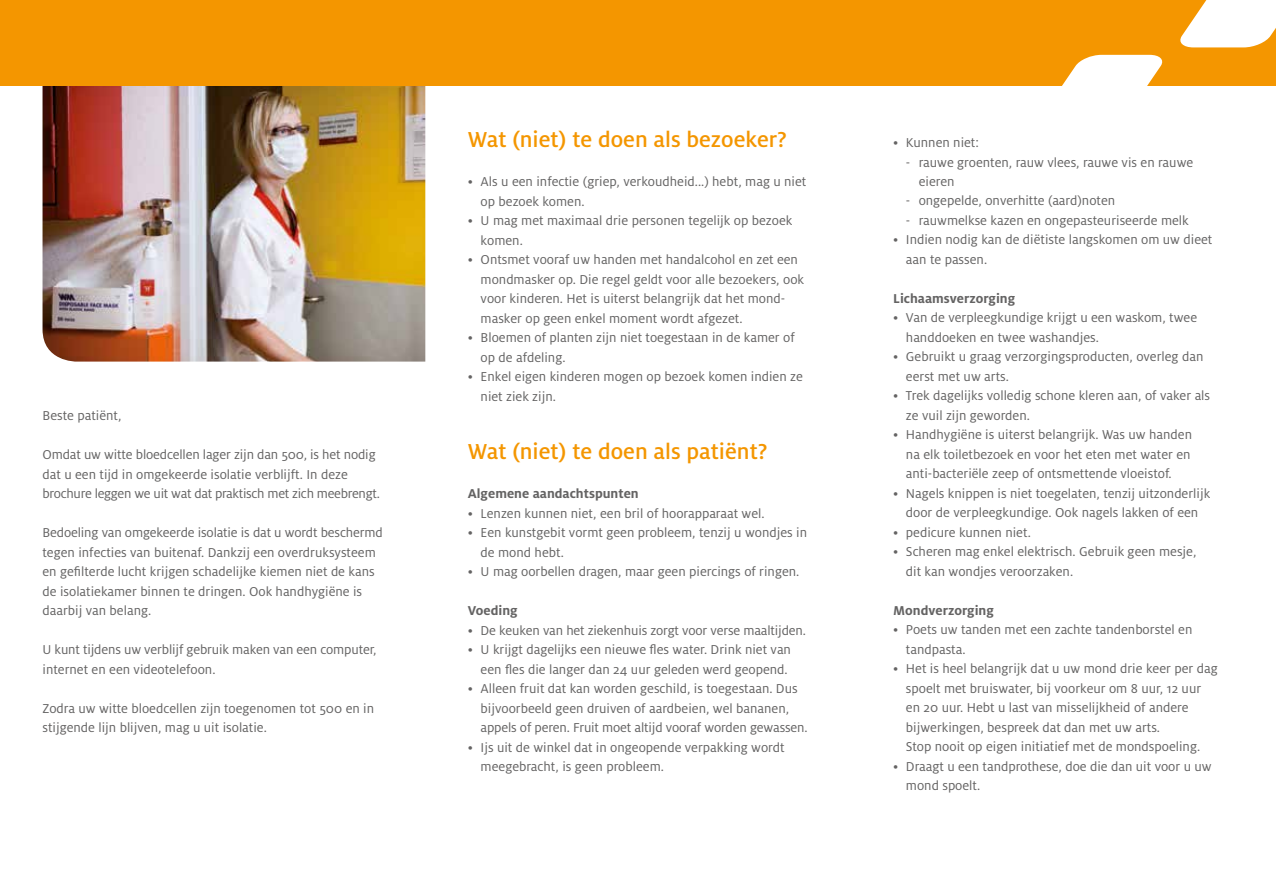
<style>
.page{position:relative;width:1276px;height:893px;background:#fff}
.page>*{position:absolute;margin:0;border:0;box-sizing:border-box;transform-origin:0 0}
.t1{font:500 24px "Milo OT";color:#f49600}
.t2{font:14.25px/19.5px "Milo OT";color:#646363}
.t3{font:700 14.25px "Milo OT";color:#646363}
</style>
<div class="page">
<img style="left:43px;top:85px;width:382px;height:277px">
<div style="left:850px;top:0;width:426px;height:85px;background:#f49600"></div>
<svg style="left:997px;top:55px;width:167px;height:31px"></svg>
<svg style="left:1180px;top:0;width:96px;height:47px;background:#fdeed7"></svg>
<div style="left:0;top:0;width:425px;height:85px;background:#f49600"></div>
<div style="left:425px;top:0;width:425px;height:85px;background:#f49600"></div>
<p class="t2" style="left:43px;top:406px;width:81px">Beste patiënt,</p>
<p class="t2" style="left:43px;top:445px;width:339px">Omdat uw witte bloedcellen lager zijn dan 500, is het nodig dat u een tijd in omgekeerde isolatie verblijft. In deze brochure leggen we uit wat dat praktisch met zich meebrengt.</p>
<p class="t2" style="left:43px;top:523px;width:342px">Bedoeling van omgekeerde isolatie is dat u wordt beschermd tegen infecties van buitenaf. Dankzij een overdruksysteem en gefilterde lucht krijgen schadelijke kiemen niet de kans de isolatiekamer binnen te dringen. Ook handhygiëne is daarbij van belang.</p>
<p class="t2" style="left:43px;top:640px;width:335px">U kunt tijdens uw verblijf gebruik maken van een computer, internet en een videotelefoon.</p>
<p class="t2" style="left:43px;top:698px;width:333px">Zodra uw witte bloedcellen zijn toegenomen tot 500 en in stijgende lijn blijven, mag u uit isolatie.</p>
<h1 class="t1" style="left:468px;top:126px;width:321px">Wat (niet) te doen als bezoeker?</h1>
<p class="t2" style="left:480px;top:172px;width:327px;text-indent:-13px">• Als u een infectie (griep, verkoudheid...) hebt, mag u niet op bezoek komen.</p>
<p class="t2" style="left:480px;top:211px;width:313px;text-indent:-13px">• U mag met maximaal drie personen tegelijk op bezoek komen.</p>
<p class="t2" style="left:480px;top:250px;width:325px;text-indent:-13px">• Ontsmet vooraf uw handen met handalcohol en zet een mondmasker op. Die regel geldt voor alle bezoekers, ook voor kinderen. Het is uiterst belangrijk dat het mond&shy;masker op geen enkel moment wordt afgezet.</p>
<p class="t2" style="left:480px;top:328px;width:316px;text-indent:-13px">• Bloemen of planten zijn niet toegestaan in de kamer of op de afdeling.</p>
<p class="t2" style="left:480px;top:367px;width:324px;text-indent:-13px">• Enkel eigen kinderen mogen op bezoek komen indien ze niet ziek zijn.</p>
<h1 class="t1" style="left:468px;top:438px;width:301px">Wat (niet) te doen als patiënt?</h1>
<p class="t3" style="left:468px;top:486px;width:172px">Algemene aandachtspunten</p>
<p class="t2" style="left:468px;top:503px;width:298px">• Lenzen kunnen niet, een bril of hoorapparaat wel.</p>
<p class="t2" style="left:480px;top:523px;width:328px;text-indent:-13px">• Een kunstgebit vormt geen probleem, tenzij u wondjes in de mond hebt.</p>
<p class="t2" style="left:468px;top:562px;width:333px">• U mag oorbellen dragen, maar geen piercings of ringen.</p>
<p class="t3" style="left:468px;top:603px;width:51px">Voeding</p>
<p class="t2" style="left:468px;top:620px;width:340px">• De keuken van het ziekenhuis zorgt voor verse maaltijden.</p>
<p class="t2" style="left:468px;top:640px;width:325px;text-align:right">• U krijgt dagelijks een nieuwe fles water. Drink niet van een fles die langer dan 24 uur geleden werd geopend.</p>
<p class="t2" style="left:480px;top:679px;width:328px;text-indent:-13px">• Alleen fruit dat kan worden geschild, is toegestaan. Dus bijvoorbeeld geen druiven of aardbeien, wel bananen, appels of peren. Fruit moet altijd vooraf worden gewassen.</p>
<p class="t2" style="left:480px;top:737px;width:305px;text-indent:-13px">• Ijs uit de winkel dat in ongeopende verpakking wordt meegebracht, is geen probleem.</p>
<p class="t2" style="left:893px;top:133px;width:87px">• Kunnen niet:</p>
<p class="t2" style="left:918px;top:152px;width:276px;text-indent:-13px">- rauwe groenten, rauw vlees, rauwe vis en rauwe eieren</p>
<p class="t2" style="left:906px;top:191px;width:211px">- ongepelde, onverhitte (aard)noten</p>
<p class="t2" style="left:906px;top:211px;width:284px">- rauwmelkse kazen en ongepasteuriseerde melk</p>
<p class="t2" style="left:906px;top:230px;width:308px;text-indent:-13px">• Indien nodig kan de diëtiste langskomen om uw dieet aan te passen.</p>
<p class="t3" style="left:893px;top:290px;width:124px">Lichaamsverzorging</p>
<p class="t2" style="left:906px;top:308px;width:293px;text-indent:-13px">• Van de verpleegkundige krijgt u een waskom, twee handdoeken en twee washandjes.</p>
<p class="t2" style="left:906px;top:347px;width:299px;text-indent:-13px">• Gebruikt u graag verzorgingsproducten, overleg dan eerst met uw arts.</p>
<p class="t2" style="left:906px;top:386px;width:306px;text-indent:-13px">• Trek dagelijks volledig schone kleren aan, of vaker als ze vuil zijn geworden.</p>
<p class="t2" style="left:906px;top:425px;width:288px;text-align:justify;text-indent:-13px">• Handhygiëne is uiterst belangrijk. Was uw handen na elk toiletbezoek en voor het eten met water en anti-bacteriële zeep of ontsmettende vloeistof.</p>
<p class="t2" style="left:893px;top:484px;width:318px;text-align:center">• Nagels knippen is niet toegelaten, tenzij uitzonderlijk door de verpleegkundige. Ook nagels lakken of een</p>
<p class="t2" style="left:893px;top:523px;width:139px">• pedicure kunnen niet.</p>
<p class="t2" style="left:906px;top:542px;width:292px;text-indent:-13px">• Scheren mag enkel elektrisch. Gebruik geen mesje, dit kan wondjes veroorzaken.</p>
<p class="t3" style="left:893px;top:602px;width:102px">Mondverzorging</p>
<p class="t2" style="left:906px;top:620px;width:288px;text-indent:-13px">• Poets uw tanden met een zachte tandenborstel en tandpasta.</p>
<p class="t2" style="left:906px;top:659px;width:313px;text-indent:-13px">• Het is heel belangrijk dat u uw mond drie keer per dag spoelt met bruiswater, bij voorkeur om 8 uur, 12 uur en 20 uur. Hebt u last van misselijkheid of andere bijwerkingen, bespreek dat dan met uw arts.<br>Stop nooit op eigen initiatief met de mondspoeling.</p>
<p class="t2" style="left:906px;top:757px;width:307px;text-indent:-13px">• Draagt u een tandprothese, doe die dan uit voor u uw mond spoelt.</p>
</div>
